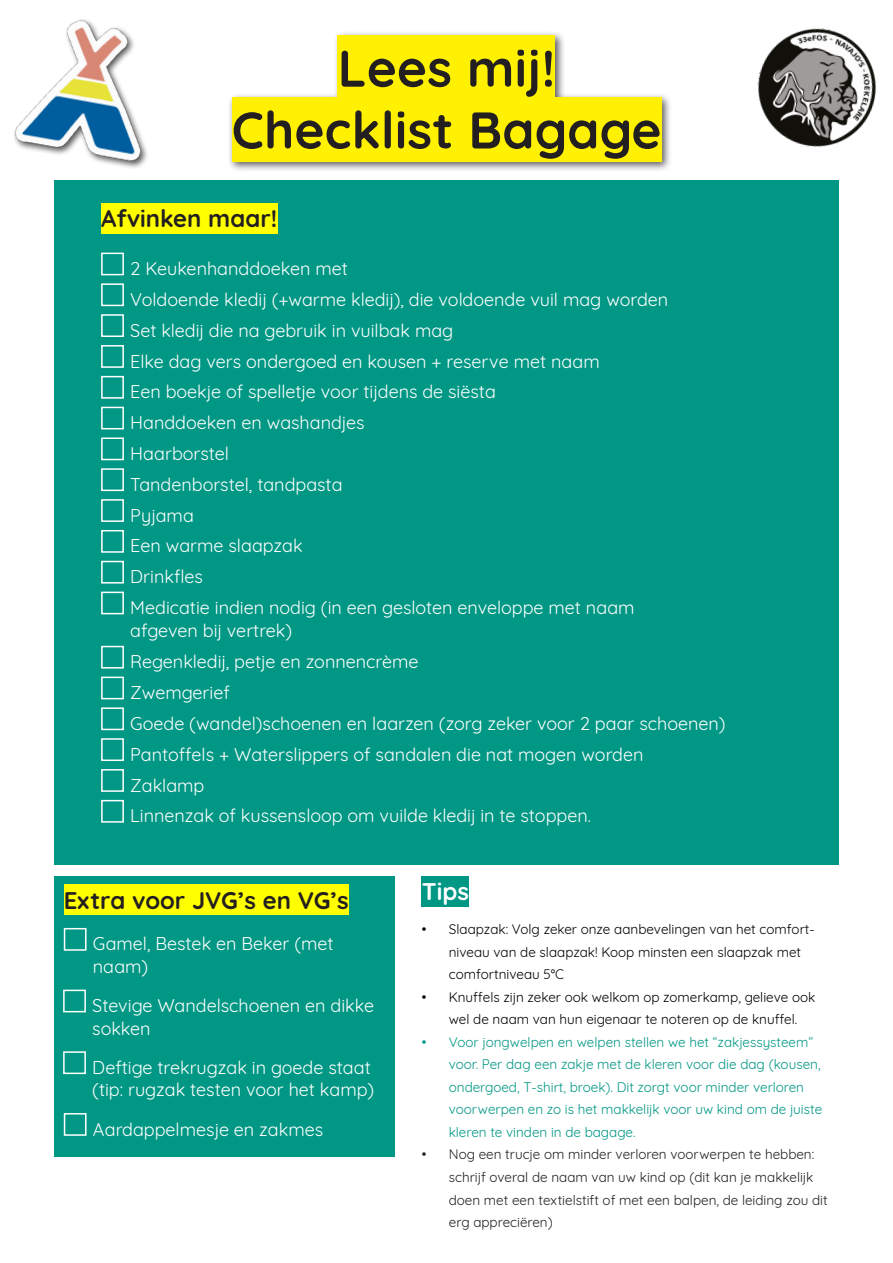
<style>
.page{position:relative;width:893px;height:1263px;background:#fff}
.page>*{position:absolute;margin:0;border:0;box-sizing:border-box;transform-origin:0 0}
.t1{font:700 51.45px "Quicksand";letter-spacing:.005em;color:#231f20}
.t2{font:700 24px "Quicksand";color:#231f20}
.t3{font:700 24px "Quicksand";color:#fff}
.t4{font:18px/22.5px "Quicksand";color:#fff}
.t5{font:13.5px/22.5px "Quicksand";color:#009784}
.t6{font:13.5px/22.5px "Quicksand";color:#000}
.t7{font:13.5px/22.5px "Quicksand";color:#231f20}
</style>
<div class="page">
<div style="left:54px;top:181px;width:785px;height:684px;background:#009784"></div>
<div style="left:227px;top:30px;width:445px;height:142px;background:#231f20;opacity:.75"></div>
<div style="left:338px;top:35px;width:217px;height:65px;background:#fff101"></div>
<div style="left:232px;top:97px;width:429px;height:64px;background:#fff101"></div>
<div style="left:12px;top:17px;width:137px;height:152px;background:#231f20;opacity:.75"></div>
<img style="left:13px;top:17px;width:136px;height:147px">
<img style="left:757px;top:28px;width:120px;height:119px">
<div style="left:101px;top:253px;width:23px;height:22px;border:2px solid #fff"></div>
<div style="left:101px;top:283px;width:23px;height:23px;border:2px solid #fff"></div>
<div style="left:101px;top:314px;width:23px;height:23px;border:2px solid #fff"></div>
<div style="left:101px;top:345px;width:23px;height:23px;border:2px solid #fff"></div>
<div style="left:101px;top:376px;width:23px;height:23px;border:2px solid #fff"></div>
<div style="left:101px;top:407px;width:23px;height:22px;border:2px solid #fff"></div>
<div style="left:101px;top:437px;width:23px;height:23px;border:2px solid #fff"></div>
<div style="left:101px;top:468px;width:23px;height:23px;border:2px solid #fff"></div>
<div style="left:101px;top:499px;width:23px;height:23px;border:2px solid #fff"></div>
<div style="left:101px;top:530px;width:23px;height:23px;border:2px solid #fff"></div>
<div style="left:101px;top:561px;width:23px;height:22px;border:2px solid #fff"></div>
<div style="left:101px;top:592px;width:23px;height:22px;border:2px solid #fff"></div>
<div style="left:101px;top:646px;width:23px;height:22px;border:2px solid #fff"></div>
<div style="left:101px;top:677px;width:23px;height:22px;border:2px solid #fff"></div>
<div style="left:101px;top:707px;width:23px;height:23px;border:2px solid #fff"></div>
<div style="left:101px;top:738px;width:23px;height:23px;border:2px solid #fff"></div>
<div style="left:101px;top:203px;width:176px;height:30px;background:#ff0"></div>
<div style="left:101px;top:769px;width:23px;height:23px;border:2px solid #fff"></div>
<div style="left:101px;top:800px;width:23px;height:23px;border:2px solid #fff"></div>
<div style="left:422px;top:876px;width:47px;height:30px;background:#009784"></div>
<div style="left:54px;top:876px;width:340px;height:281px;background:#009784"></div>
<div style="left:64px;top:885px;width:285px;height:30px;background:#ff0"></div>
<div style="left:64px;top:928px;width:23px;height:23px;border:2px solid #fff"></div>
<div style="left:63px;top:990px;width:23px;height:22px;border:2px solid #fff"></div>
<div style="left:63px;top:1051px;width:23px;height:23px;border:2px solid #fff"></div>
<div style="left:64px;top:1113px;width:23px;height:23px;border:2px solid #fff"></div>
<p class="t1" style="left:338px;top:26px;width:219px">Lees mij!</p>
<p class="t1" style="left:232px;top:88px;width:431px">Checklist Bagage</p>
<p class="t2" style="left:101px;top:199px;width:178px">Afvinken maar!</p>
<p class="t4" style="left:130px;top:256px;width:219px">2 Keukenhanddoeken met</p>
<p class="t4" style="left:130px;top:286px;width:540px">Voldoende kledij (+warme kledij), die voldoende vuil mag worden</p>
<p class="t4" style="left:130px;top:317px;width:325px">Set kledij die na gebruik in vuilbak mag</p>
<p class="t4" style="left:130px;top:348px;width:471px">Elke dag vers ondergoed en kousen + reserve met naam</p>
<p class="t4" style="left:130px;top:379px;width:367px">Een boekje of spelletje voor tijdens de siësta</p>
<p class="t4" style="left:130px;top:410px;width:236px">Handdoeken en washandjes</p>
<p class="t4" style="left:130px;top:440px;width:100px">Haarborstel</p>
<p class="t4" style="left:130px;top:471px;width:214px">Tandenborstel, tandpasta</p>
<p class="t4" style="left:130px;top:502px;width:65px">Pyjama</p>
<p class="t4" style="left:130px;top:533px;width:174px">Een warme slaapzak</p>
<p class="t4" style="left:130px;top:564px;width:74px">Drinkfles</p>
<p class="t4" style="left:130px;top:595px;width:506px">Medicatie indien nodig (in een gesloten enveloppe met naam afgeven bij vertrek)</p>
<p class="t4" style="left:130px;top:649px;width:290px">Regenkledij, petje en zonnencrème</p>
<p class="t4" style="left:130px;top:680px;width:101px">Zwemgerief</p>
<p class="t4" style="left:130px;top:710px;width:597px">Goede (wandel)schoenen en laarzen (zorg zeker voor 2 paar schoenen)</p>
<p class="t4" style="left:130px;top:741px;width:515px">Pantoffels + Waterslippers of sandalen die nat mogen worden</p>
<p class="t4" style="left:130px;top:772px;width:76px">Zaklamp</p>
<p class="t4" style="left:130px;top:803px;width:462px">Linnenzak of kussensloop om vuilde kledij in te stoppen.</p>
<p class="t2" style="left:64px;top:880px;width:286px">Extra voor JVG’s en VG’s</p>
<p class="t4" style="left:93px;top:931px;width:242px">Gamel, Bestek en Beker (met naam)</p>
<p class="t4" style="left:92px;top:993px;width:283px">Stevige Wandelschoenen en dikke sokken</p>
<p class="t4" style="left:92px;top:1054px;width:284px">Deftige trekrugzak in goede staat (tip: rugzak testen voor het kamp)</p>
<p class="t4" style="left:93px;top:1116px;width:232px">Aardappelmesje en zakmes</p>
<p class="t3" style="left:422px;top:872px;width:49px">Tips</p>
<p class="t6" style="left:449px;top:917px;width:367px;text-indent:-27px">• Slaapzak: Volg zeker onze aanbevelingen van het comfort&shy;niveau van de slaapzak! Koop minsten een slaapzak met comfortniveau 5°C</p>
<p class="t6" style="left:449px;top:984px;width:368px;text-indent:-27px">• Knuffels zijn zeker ook welkom op zomerkamp, gelieve ook wel de naam van hun eigenaar te noteren op de knuffel.</p>
<p class="t5" style="left:449px;top:1029px;width:375px;text-indent:-27px">• Voor jongwelpen en welpen stellen we het “zakjessysteem” voor. Per dag een zakje met de kleren voor die dag (kousen, ondergoed, T-shirt, broek). Dit zorgt voor minder verloren voorwerpen en zo is het makkelijk voor uw kind om de juiste kleren te vinden in de bagage.</p>
<p class="t7" style="left:449px;top:1142px;width:380px;text-indent:-27px">• Nog een trucje om minder verloren voorwerpen te hebben: schrijf overal de naam van uw kind op (dit kan je makkelijk doen met een textielstift of met een balpen, de leiding zou dit erg appreciëren)</p>
</div>
